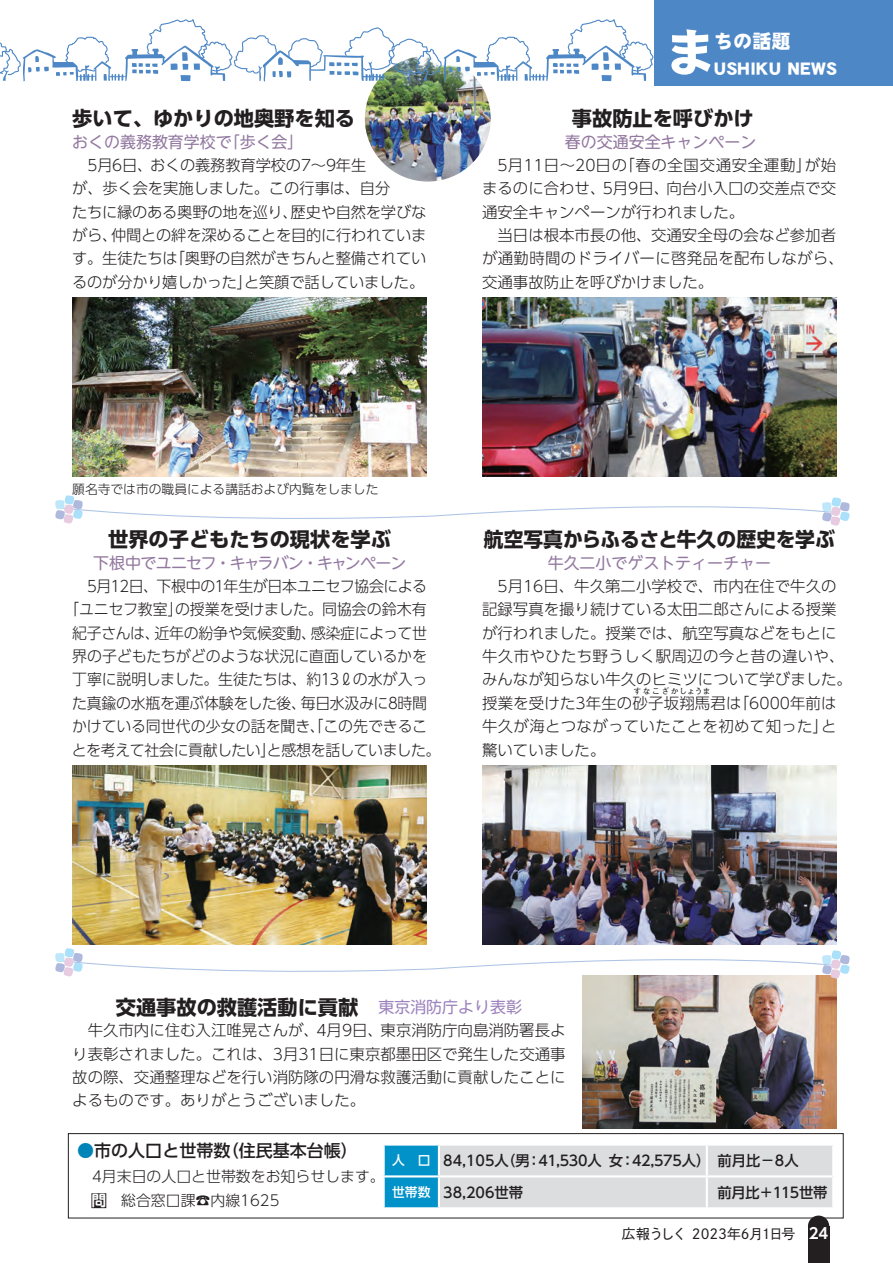
<style>
.page{position:relative;width:893px;height:1263px;background:#fff}
.page>*{position:absolute;margin:0;border:0;box-sizing:border-box;transform-origin:0 0}
.t1{font:50.85px "DF Gothic Std W10";color:#fff}
.t2{font:700 20.25px "UD Shin Go Pro";color:#231f20}
.t3{font:19.2px/26.5px "DF Gothic Std W10";color:#fff}
.t4{font:500 16.95px "UD Shin Go Pro";color:#231f20}
.t5{font:15.9px "UD Shin M Go Pro";color:#9379a0}
.t6{font:15.9px "UD Shin M Go Pro";letter-spacing:-.045em;color:#9379a0}
.t7{font:15.9px "UD Shin M Go Pro";color:#9d83bd}
.t8{font:300 15.45px/23.4px "UD Shin Go Pro";color:#231f20}
.t9{font:300 15.45px/23.4px "UD Shin Go Pro";letter-spacing:-.02em;color:#231f20}
.t10{font:300 15.45px "UD Shin Go Pro";letter-spacing:.04em;color:#231f20}
.t11{font:300 15.45px "UD Shin Go Pro";letter-spacing:-.03em;color:#231f20}
.t12{font:300 15.45px "UD Shin Go Pro";letter-spacing:-.035em;color:#231f20}
.t13{font:300 14.85px "UD Shin Go Pro";color:#231f20}
.t14{font:700 14.85px "UD Shin Go Pro De";color:#fff}
.t15{font:500 14.4px "UD Shin Go Pro";letter-spacing:-.01em;color:#231f20}
.t16{font:13.8px "P Shuei Go Kin Std M";letter-spacing:-.015em;color:#231f20}
.t17{font:300 12.75px "UD Shin Go Pro";color:#231f20}
.t18{font:500 12.75px "UD Shin Go Pro";color:#fff}
.t19{font:300 7.65px "UD Shin Go Pro";letter-spacing:.17em;color:#231f20}
.s1{font-weight:300;color:#0083b6}
.s2{font-family:"UD Shin M Go Pro De";font-weight:700;color:#fff}
</style>
<div class="page">
<div style="left:654px;top:0;width:239px;height:85px;background:#4d87c6"></div>
<img style="left:72px;top:298px;width:355px;height:179px">
<img style="left:482px;top:298px;width:355px;height:179px">
<img style="left:482px;top:765px;width:355px;height:179px">
<img style="left:72px;top:765px;width:355px;height:179px">
<img style="left:582px;top:979px;width:255px;height:149px">
<div style="left:68px;top:1133px;width:775px;height:85px;border:1px solid #231f20"></div>
<div style="left:91px;top:1193px;width:15px;height:15px;background:#231f20"></div>
<svg style="left:385px;top:1145px;width:447px;height:62px;background:#c2d4dc"></svg>
<hr style="left:438px;top:1145px;width:2px;height:30px;background:#fff">
<hr style="left:706px;top:1145px;width:2px;height:30px;background:#fff">
<hr style="left:383px;top:1175px;width:56px;height:2px;background:#fff">
<hr style="left:439px;top:1175px;width:268px;height:2px;background:#fff">
<hr style="left:438px;top:1177px;width:2px;height:30px;background:#fff">
<hr style="left:707px;top:1175px;width:125px;height:2px;background:#fff">
<hr style="left:706px;top:1177px;width:2px;height:30px;background:#fff">
<svg style="left:55px;top:495px;width:795px;height:31px"></svg>
<svg style="left:55px;top:948px;width:795px;height:31px"></svg>
<img style="left:365px;top:56px;width:126px;height:126px;border-radius:63px">
<svg style="left:0;top:19px;width:653px;height:63px"></svg>
<div style="left:808px;top:1215px;width:21px;height:22px;background:#231f20;border-radius:50%"></div>
<div style="left:808px;top:1226px;width:21px;height:37px;background:#231f20"></div>
<h2 class="t2" style="left:72px;top:102px;width:284px">歩いて、ゆかりの地奥野を知る</h2>
<p class="t5" style="left:224px;top:129px;width:81px">「歩く会「</p>
<p class="t5" style="left:72px;top:129px;width:161px">おくの義務教育学校で</p>
<p class="t8" style="left:72px;top:153px;width:296px">　5月6日、おくの義務教育学校の7～9年生</p>
<p class="t8" style="left:72px;top:176px;width:320px">が、歩く会を実施しました。この行事は、自分</p>
<p class="t8" style="left:291px;top:200px;width:137px">歴史や自然を学びな</p>
<p class="t8" style="left:111px;top:200px;width:317px;text-indent:-39px">たちに縁のある奥野の地を巡り、<br>仲間との絆を深めることを目的に行われていま</p>
<p class="t8" style="left:72px;top:223px;width:47px">がら、</p>
<p class="t8" style="left:170px;top:246px;width:258px">「奥野の自然がきちんと整備されてい</p>
<p class="t9" style="left:72px;top:246px;width:354px">す。生徒たちは<br>るのが分かり嬉しかったと笑顔で話していました。</p>
<p class="t8" style="left:237px;top:270px;width:17px">」</p>
<h1 class="t1" style="left:666px;top:25px;width:52px">ま</h1>
<p class="t3" style="left:714px;top:28px;width:125px">ちの話題<br>USHIKU NEWS</p>
<h2 class="t2" style="left:572px;top:102px;width:183px">事故防止を呼びかけ</h2>
<p class="t5" style="left:565px;top:129px;width:193px">春の交通安全キャンペーン</p>
<p class="t8" style="left:805px;top:153px;width:33px">が始</p>
<p class="t10" style="left:619px;top:153px;width:194px">「春の全国交通安全運動」</p>
<p class="t8" style="left:482px;top:153px;width:146px">　5月11日～20日の</p>
<p class="t8" style="left:667px;top:176px;width:171px">向台小入口の交差点で交</p>
<p class="t8" style="left:482px;top:176px;width:363px">まるのに合わせ、<br>通安全キャンペーンが行われました。<br>　当日は根本市長の他、交通安全母の会など参加者が通勤時間のドライバーに啓発品を配布しながら、交通事故防止を呼びかけました。</p>
<p class="t8" style="left:603px;top:176px;width:68px">5月9日、</p>
<p class="t17" style="left:72px;top:479px;width:308px">願名寺では市の職員による講話および内覧をしました</p>
<h2 class="t2" style="left:108px;top:523px;width:284px">世界の子どもたちの現状を学ぶ</h2>
<p class="t6" style="left:93px;top:550px;width:315px">下根中でユニセフ・キャラバン・キャンペーン</p>
<p class="t9" style="left:72px;top:574px;width:356px;text-align:right">　5月12日、下根中の1年生が日本ユニセフ協会によるの授業を受けました。同協会の鈴木有</p>
<p class="t8" style="left:64px;top:597px;width:120px">「ユニセフ教室」</p>
<p class="t8" style="left:72px;top:620px;width:89px">紀子さんは、</p>
<p class="t8" style="left:72px;top:644px;width:356px">界の子どもたちがどのような状況に直面しているかを</p>
<p class="t9" style="left:72px;top:667px;width:357px">丁寧に説明しました。生徒たちは、約13ℓの水が入っ</p>
<p class="t11" style="left:301px;top:690px;width:128px">毎日水汲みに8時間</p>
<p class="t8" style="left:154px;top:620px;width:163px">近年の紛争や気候変動、</p>
<p class="t12" style="left:311px;top:620px;width:118px">感染症によって世</p>
<p class="t9" style="left:72px;top:691px;width:370px">た真鍮の水瓶を運ぶ体験をした後、<br>かけている同世代の少女の話を聞き、「この先できることを考えて社会に貢献したいと感想を話していました。</p>
<p class="t8" style="left:261px;top:737px;width:16px">」</p>
<h2 class="t2" style="left:484px;top:523px;width:352px">航空写真からふるさと牛久の歴史を学ぶ</h2>
<p class="t5" style="left:548px;top:550px;width:225px">牛久二小でゲストティーチャー</p>
<p class="t8" style="left:482px;top:574px;width:371px">　5月16日、牛久第二小学校で、市内在住で牛久の記録写真を撮り続けている太田二郎さんによる授業が行われました。授業では、航空写真などをもとに牛久市やひたち野うしく駅周辺の今と昔の違いや、みんなが知らない牛久のヒミツについて学びました。授業を受けた3年生の砂子坂翔馬君は</p>
<p class="t19" style="left:633px;top:685px;width:78px">すなこざかしょうま</p>
<p class="t8" style="left:482px;top:691px;width:356px;text-align:justify;text-indent:252px">「6000年前は牛久が海とつながっていたことを初めて知ったと」驚いていました。</p>
<h2 class="t2" style="left:116px;top:990px;width:264px">交通事故の救護活動に貢献　</h2>
<p class="t7" style="left:378px;top:994px;width:145px">東京消防庁より表彰</p>
<p class="t8" style="left:72px;top:1018px;width:495px">　牛久市内に住む入江唯晃さんが、<br>り表彰されました。これは、3月31日に東京都墨田区で発生した交通事故の際、交通整理などを行い消防隊の円滑な救護活動に貢献したことによるものです。ありがとうございました。</p>
<p class="t8" style="left:381px;top:1018px;width:186px">東京消防庁向島消防署長よ</p>
<p class="t8" style="left:316px;top:1018px;width:68px">4月9日、</p>
<p class="t4" style="left:222px;top:1137px;width:138px">（住民基本台帳(</p>
<p class="t4" style="left:77px;top:1137px;width:155px"><span class="s1">●</span>市の人口と世帯数</p>
<p class="t13" style="left:77px;top:1165px;width:309px">　4月末日の人口と世帯数をお知らせします。</p>
<p class="t13" style="left:91px;top:1189px;width:190px"><span class="s2">問</span>　総合窓口課☎内線1625</p>
<p class="t18" style="left:392px;top:1150px;width:40px">人　口</p>
<p class="t18" style="left:392px;top:1182px;width:40px">世帯数</p>
<p class="t15" style="left:609px;top:1149px;width:16px">女</p>
<p class="t15" style="left:443px;top:1149px;width:88px">84,105 （人男</p>
<p class="t15" style="left:620px;top:1149px;width:91px">：42,575人）</p>
<p class="t15" style="left:527px;top:1149px;width:76px">：41,530人</p>
<p class="t15" style="left:443px;top:1181px;width:82px">38,206世帯</p>
<p class="t15" style="left:717px;top:1149px;width:83px">前月比－8人</p>
<p class="t15" style="left:717px;top:1181px;width:112px">前月比＋115世帯</p>
<p class="t16" style="left:622px;top:1224px;width:175px">広報うしく 2023年6月1日号</p>
<p class="t14" style="left:809px;top:1221px;width:21px">24</p>
</div>
